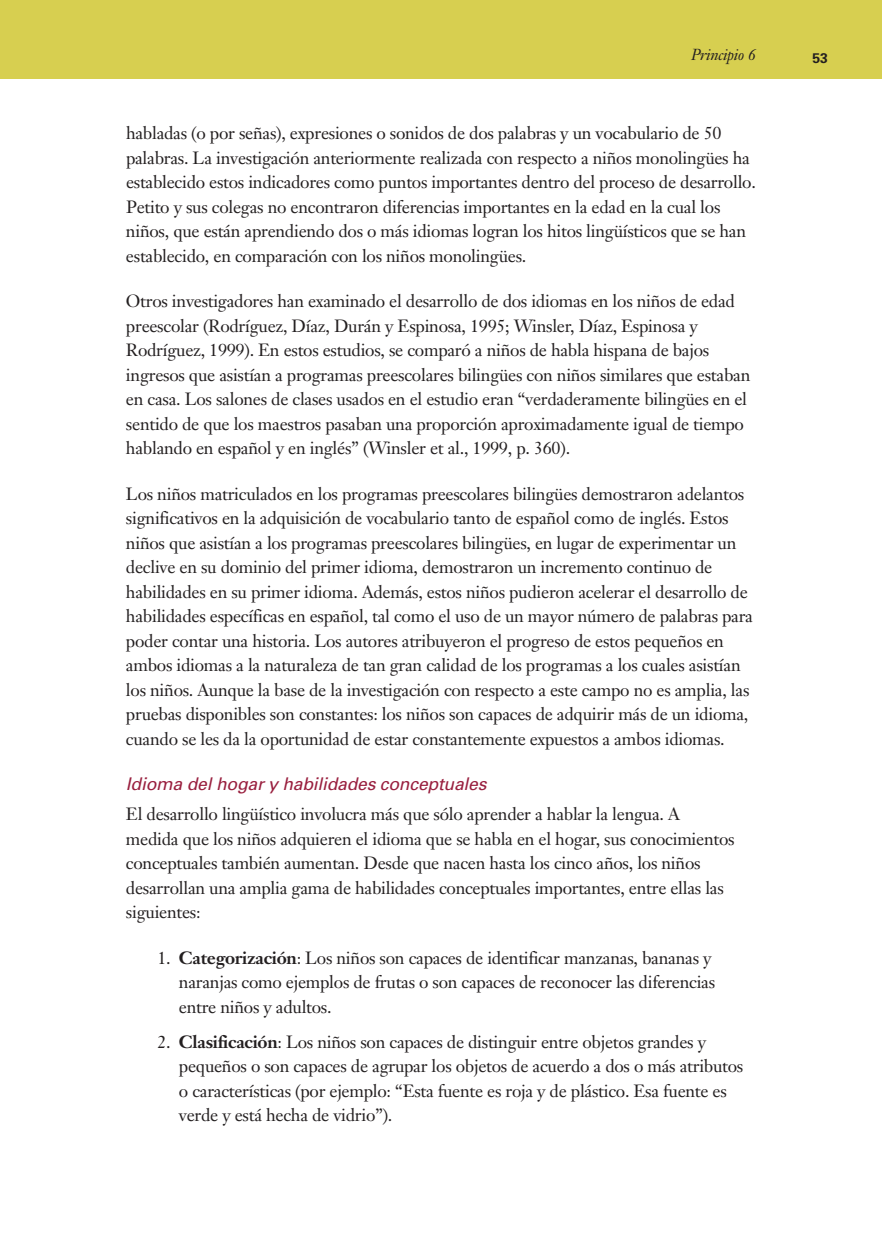
<style>
.page{position:relative;width:882px;height:1260px;background:#fff}
.page>*{position:absolute;margin:0;border:0;box-sizing:border-box;transform-origin:0 0}
.t1{font:17.5px/24.5px "Janson Text";letter-spacing:-.015em;color:#231f20}
.t2{font:italic 17.5px "Univers";letter-spacing:-.01em;color:#99203f}
.t3{font:italic 15.75px "Janson Text";letter-spacing:-.015em;color:#231f20}
.t4{font:700 14px "Univers";color:#231f20}
.s1{font-weight:700}
</style>
<div class="page">
<div style="left:0;top:0;width:882px;height:79px;background:#d7cf50"></div>
<p class="t3" style="left:691px;top:49px;width:66px">Principio 6</p>
<p class="t4" style="left:812px;top:53px;width:17px">53</p>
<p class="t1" style="left:126px;top:123px;width:631px">habladas (o por señas), expresiones o sonidos de dos palabras y un vocabulario de 50 palabras. La investigación anteriormente realizada con respecto a niños monolingües ha establecido estos indicadores como puntos importantes dentro del proceso de desarrollo.<br>Petito y sus colegas no encontraron diferencias importantes en la edad en la cual los niños, que están aprendiendo dos o más idiomas logran los hitos lingüísticos que se han establecido, en comparación con los niños monolingües.</p>
<p class="t1" style="left:126px;top:291px;width:626px">Otros investigadores han examinado el desarrollo de dos idiomas en los niños de edad preescolar (Rodríguez, Díaz, Durán y Espinosa, 1995; Winsler, Díaz, Espinosa y Rodríguez, 1999). En estos estudios, se comparó a niños de habla hispana de bajos ingresos que asistían a programas preescolares bilingües con niños similares que estaban en casa. Los salones de clases usados en el estudio eran “verdaderamente bilingües en el sentido de que los maestros pasaban una proporción aproximadamente igual de tiempo hablando en español y en inglés” (Winsler et al., 1999, p. 360).</p>
<p class="t1" style="left:126px;top:483px;width:629px">Los niños matriculados en los programas preescolares bilingües demostraron adelantos significativos en la adquisición de vocabulario tanto de español como de inglés. Estos niños que asistían a los programas preescolares bilingües, en lugar de experimentar un declive en su dominio del primer idioma, demostraron un incremento continuo de habilidades en su primer idioma. Además, estos niños pudieron acelerar el desarrollo de habilidades específicas en español, tal como el uso de un mayor número de palabras para poder contar una historia. Los autores atribuyeron el progreso de estos pequeños en ambos idiomas a la naturaleza de tan gran calidad de los programas a los cuales asistían los niños. Aunque la base de la investigación con respecto a este campo no es amplia, las pruebas disponibles son constantes: los niños son capaces de adquirir más de un idioma, cuando se les da la oportunidad de estar constantemente expuestos a ambos idiomas.</p>
<h3 class="t2" style="left:126px;top:778px;width:362px">Idioma del hogar y habilidades conceptuales</h3>
<p class="t1" style="left:126px;top:804px;width:610px">El desarrollo lingüístico involucra más que sólo aprender a hablar la lengua. A medida que los niños adquieren el idioma que se habla en el hogar, sus conocimientos conceptuales también aumentan. Desde que nacen hasta los cinco años, los niños desarrollan una amplia gama de habilidades conceptuales importantes, entre ellas las siguientes:</p>
<p class="t1" style="left:179px;top:947px;width:538px;text-indent:-21px">1. <span class="s1">Categorización</span>: Los niños son capaces de identificar manzanas, bananas y naranjas como ejemplos de frutas o son capaces de reconocer las diferencias entre niños y adultos.</p>
<p class="t1" style="left:179px;top:1031px;width:566px;text-indent:-21px">2. <span class="s1">Clasificación</span>: Los niños son capaces de distinguir entre objetos grandes y pequeños o son capaces de agrupar los objetos de acuerdo a dos o más atributos</p>
<p class="t1" style="left:179px;top:1080px;width:549px">o características (por ejemplo: “Esta fuente es roja y de plástico. Esa fuente es verde y está hecha de vidrio”).</p>
</div>
